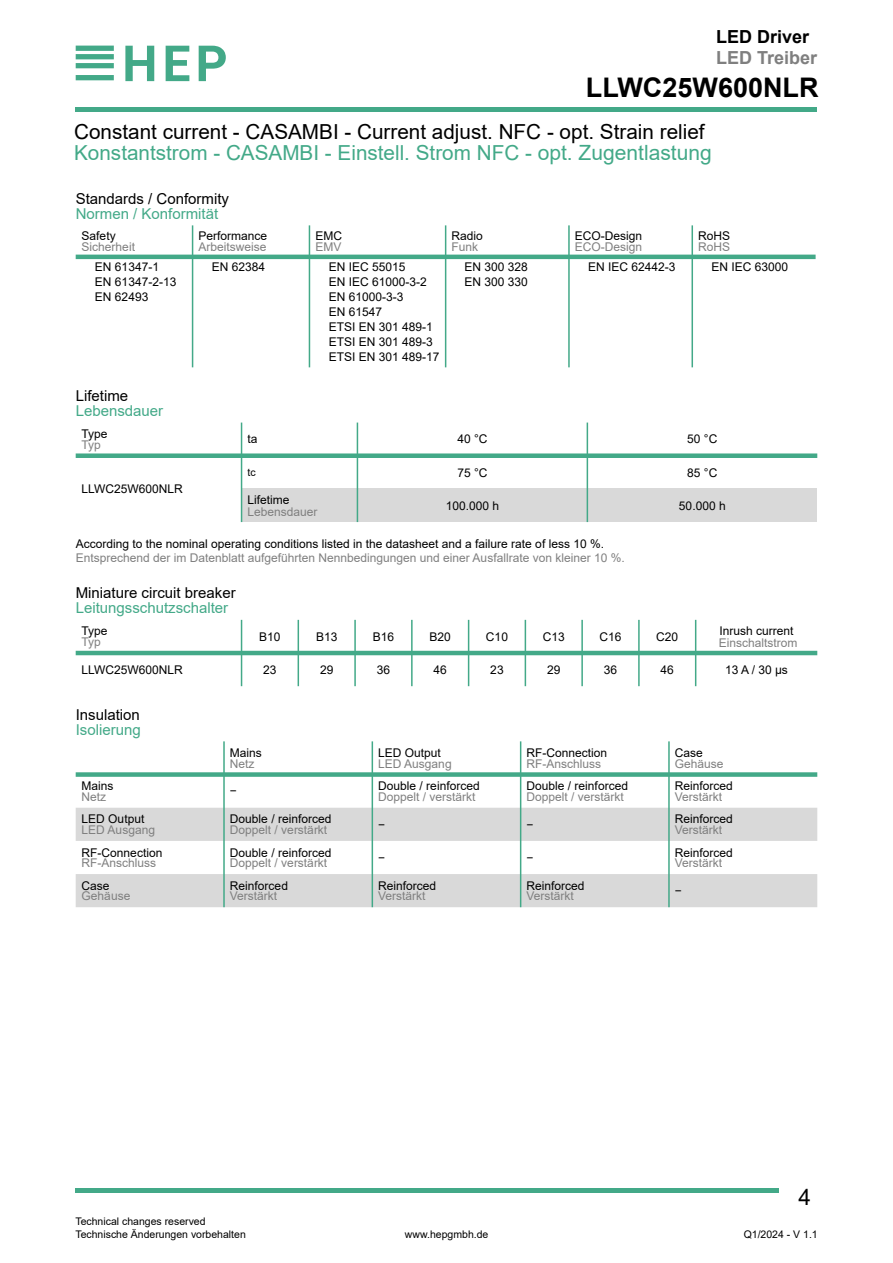
<style>
.page{position:relative;width:893px;height:1263px;background:#fff}
.page>*{position:absolute;margin:0;border:0;box-sizing:border-box;transform-origin:0 0}
.t1{font:700 27px "Arial";color:#000}
.t2{font:22.5px "Arial";color:#000}
.t3{font:20.7px/21px "Arial";color:#000}
.t4{font:700 18px "Arial";color:#7f7f7f}
.t5{font:700 18px "Arial";color:#000}
.t6{font:15px "Arial";color:#000}
.t7{font:15px "Arial";color:#43a988}
.t8{font:12px/15px "Arial";color:#000}
.t9{font:12px "Arial";color:#7f7f7f}
.t10{font:10.5px/12.6px "Arial";color:#000}
.s1{color:#43a988}
.s2{font-size:21px;color:#43a988}
</style>
<div class="page">
<hr style="left:76px;top:108px;width:741px;height:4px;background:#43a988">
<hr style="left:76px;top:1189px;width:703px;height:4px;background:#43a988">
<svg style="left:76px;top:75px;width:38px;height:5px"></svg>
<svg style="left:76px;top:46px;width:38px;height:22px"></svg>
<svg style="left:125px;top:46px;width:29px;height:35px"></svg>
<svg style="left:166px;top:46px;width:23px;height:35px"></svg>
<svg style="left:199px;top:46px;width:27px;height:35px"></svg>
<hr style="left:192px;top:225px;width:1px;height:142px;background:#43a988">
<hr style="left:309px;top:225px;width:1px;height:142px;background:#43a988">
<hr style="left:445px;top:225px;width:1px;height:142px;background:#43a988">
<hr style="left:568px;top:225px;width:2px;height:142px;background:#43a988">
<hr style="left:691px;top:225px;width:2px;height:142px;background:#43a988">
<hr style="left:76px;top:255px;width:740px;height:4px;background:#43a988">
<div style="left:242px;top:489px;width:575px;height:33px;background:#d9d9d9"></div>
<hr style="left:241px;top:423px;width:1px;height:99px;background:#43a988">
<hr style="left:357px;top:423px;width:1px;height:99px;background:#43a988">
<hr style="left:587px;top:423px;width:1px;height:99px;background:#43a988">
<div style="left:76px;top:453px;width:741px;height:5px;background:#43a988"></div>
<hr style="left:241px;top:620px;width:1px;height:66px;background:#43a988">
<hr style="left:298px;top:620px;width:1px;height:66px;background:#43a988">
<hr style="left:354px;top:620px;width:2px;height:66px;background:#43a988">
<hr style="left:411px;top:620px;width:2px;height:66px;background:#43a988">
<hr style="left:468px;top:620px;width:1px;height:66px;background:#43a988">
<hr style="left:525px;top:620px;width:1px;height:66px;background:#43a988">
<hr style="left:581px;top:620px;width:2px;height:66px;background:#43a988">
<hr style="left:638px;top:620px;width:2px;height:66px;background:#43a988">
<hr style="left:695px;top:620px;width:1px;height:66px;background:#43a988">
<hr style="left:76px;top:651px;width:741px;height:4px;background:#43a988">
<svg style="left:76px;top:808px;width:741px;height:99px;fill:#d9d9d9"></svg>
<hr style="left:223px;top:741px;width:2px;height:166px;background:#43a988">
<hr style="left:372px;top:741px;width:1px;height:166px;background:#43a988">
<hr style="left:520px;top:741px;width:1px;height:166px;background:#43a988">
<hr style="left:668px;top:741px;width:2px;height:166px;background:#43a988">
<div style="left:76px;top:772px;width:741px;height:5px;background:#43a988"></div>
<h3 class="t5" style="left:716px;top:30px;width:95px">LED Driver</h3>
<h3 class="t4" style="left:716px;top:51px;width:103px">LED Treiber</h3>
<h1 class="t1" style="left:586px;top:77px;width:234px">LLWC25W600NLR</h1>
<h3 class="t3" style="left:74px;top:123px;width:639px">Constant current - CASAMBI - Current adjust. NFC - opt. Strain relief<br><span class="s1">Konstantstrom - CASAMBI - Einstell. Strom NFC -</span> <span class="s2">opt. Zugentlastung</span></h3>
<p class="t6" style="left:76px;top:193px;width:155px">Standards / Conformity</p>
<p class="t7" style="left:76px;top:208px;width:144px">Normen / Konformität</p>
<p class="t8" style="left:82px;top:230px;width:36px">Safety</p>
<p class="t9" style="left:82px;top:242px;width:55px">Sicherheit</p>
<p class="t8" style="left:199px;top:230px;width:70px">Performance</p>
<p class="t9" style="left:199px;top:242px;width:70px">Arbeitsweise</p>
<p class="t8" style="left:315px;top:230px;width:28px">EMC</p>
<p class="t9" style="left:315px;top:242px;width:28px">EMV</p>
<p class="t8" style="left:452px;top:230px;width:33px">Radio</p>
<p class="t9" style="left:452px;top:242px;width:28px">Funk</p>
<p class="t8" style="left:575px;top:230px;width:69px">ECO-Design</p>
<p class="t9" style="left:575px;top:242px;width:69px">ECO-Design</p>
<p class="t8" style="left:698px;top:230px;width:34px">RoHS</p>
<p class="t9" style="left:698px;top:242px;width:34px">RoHS</p>
<p class="t8" style="left:95px;top:261px;width:83px">EN 61347-1<br>EN 61347-2-13<br>EN 62493</p>
<p class="t8" style="left:212px;top:261px;width:55px">EN 62384</p>
<p class="t8" style="left:329px;top:261px;width:112px">EN IEC 55015<br>EN IEC 61000-3-2<br>EN 61000-3-3<br>EN 61547<br>ETSI EN 301 489-1<br>ETSI EN 301 489-3<br>ETSI EN 301 489-17</p>
<p class="t8" style="left:464px;top:261px;width:65px">EN 300 328<br>EN 300 330</p>
<p class="t8" style="left:588px;top:261px;width:89px">EN IEC 62442-3</p>
<p class="t8" style="left:712px;top:261px;width:78px">EN IEC 63000</p>
<p class="t6" style="left:76px;top:390px;width:54px">Lifetime</p>
<p class="t7" style="left:76px;top:405px;width:89px">Lebensdauer</p>
<p class="t8" style="left:82px;top:428px;width:28px">Type</p>
<p class="t9" style="left:82px;top:440px;width:21px">Typ</p>
<p class="t8" style="left:82px;top:483px;width:103px">LLWC25W600NLR</p>
<p class="t8" style="left:247px;top:433px;width:12px">ta</p>
<p class="t8" style="left:457px;top:433px;width:32px">40 °C</p>
<p class="t8" style="left:687px;top:433px;width:32px">50 °C</p>
<p class="t10" style="left:247px;top:467px;width:10px">tc</p>
<p class="t8" style="left:457px;top:466px;width:32px">75 °C</p>
<p class="t8" style="left:687px;top:466px;width:32px">85 °C</p>
<p class="t8" style="left:247px;top:493px;width:44px">Lifetime</p>
<p class="t9" style="left:247px;top:507px;width:72px">Lebensdauer</p>
<p class="t8" style="left:446px;top:499px;width:55px">100.000 h</p>
<p class="t8" style="left:679px;top:499px;width:48px">50.000 h</p>
<p class="t8" style="left:76px;top:537px;width:530px">According to the nominal operating conditions listed in the datasheet and a failure rate of less 10 %.</p>
<p class="t9" style="left:76px;top:553px;width:550px">Entsprechend der im Datenblatt aufgeführten Nennbedingungen und einer Ausfallrate von kleiner 10 %.</p>
<p class="t6" style="left:76px;top:587px;width:162px">Miniature circuit breaker</p>
<p class="t7" style="left:76px;top:602px;width:154px">Leitungsschutzschalter</p>
<p class="t8" style="left:82px;top:625px;width:28px">Type</p>
<p class="t9" style="left:82px;top:637px;width:21px">Typ</p>
<p class="t8" style="left:259px;top:630px;width:23px">B10</p>
<p class="t8" style="left:316px;top:630px;width:23px">B13</p>
<p class="t8" style="left:373px;top:630px;width:23px">B16</p>
<p class="t8" style="left:430px;top:630px;width:23px">B20</p>
<p class="t8" style="left:486px;top:630px;width:24px">C10</p>
<p class="t8" style="left:543px;top:630px;width:24px">C13</p>
<p class="t8" style="left:599px;top:630px;width:24px">C16</p>
<p class="t8" style="left:656px;top:630px;width:24px">C20</p>
<p class="t8" style="left:719px;top:624px;width:76px">Inrush current</p>
<p class="t9" style="left:719px;top:638px;width:80px">Einschaltstrom</p>
<p class="t8" style="left:82px;top:663px;width:103px">LLWC25W600NLR</p>
<p class="t8" style="left:263px;top:663px;width:15px">23</p>
<p class="t8" style="left:320px;top:663px;width:15px">29</p>
<p class="t8" style="left:377px;top:663px;width:15px">36</p>
<p class="t8" style="left:434px;top:663px;width:15px">46</p>
<p class="t8" style="left:490px;top:663px;width:15px">23</p>
<p class="t8" style="left:547px;top:663px;width:15px">29</p>
<p class="t8" style="left:604px;top:663px;width:15px">36</p>
<p class="t8" style="left:661px;top:663px;width:15px">46</p>
<p class="t8" style="left:725px;top:663px;width:64px">13A/30μs</p>
<p class="t6" style="left:76px;top:709px;width:66px">Insulation</p>
<p class="t7" style="left:76px;top:724px;width:67px">Isolierung</p>
<p class="t8" style="left:230px;top:746px;width:34px">Mains</p>
<p class="t9" style="left:230px;top:759px;width:26px">Netz</p>
<p class="t8" style="left:378px;top:746px;width:64px">LED Output</p>
<p class="t9" style="left:378px;top:759px;width:75px">LED Ausgang</p>
<p class="t8" style="left:527px;top:746px;width:82px">RF-Connection</p>
<p class="t9" style="left:527px;top:759px;width:76px">RF-Anschluss</p>
<p class="t8" style="left:675px;top:746px;width:30px">Case</p>
<p class="t9" style="left:675px;top:759px;width:50px">Gehäuse</p>
<p class="t8" style="left:82px;top:779px;width:34px">Mains</p>
<p class="t9" style="left:82px;top:792px;width:26px">Netz</p>
<p class="t8" style="left:230px;top:785px;width:9px">−</p>
<p class="t8" style="left:378px;top:779px;width:103px">Double / reinforced</p>
<p class="t9" style="left:378px;top:792px;width:99px">Doppelt / verstärkt</p>
<p class="t8" style="left:527px;top:779px;width:103px">Double / reinforced</p>
<p class="t9" style="left:527px;top:792px;width:99px">Doppelt / verstärkt</p>
<p class="t8" style="left:675px;top:779px;width:60px">Reinforced</p>
<p class="t9" style="left:675px;top:792px;width:49px">Verstärkt</p>
<p class="t8" style="left:82px;top:813px;width:64px">LED Output</p>
<p class="t9" style="left:82px;top:825px;width:75px">LED Ausgang</p>
<p class="t8" style="left:230px;top:813px;width:103px">Double / reinforced</p>
<p class="t9" style="left:230px;top:825px;width:99px">Doppelt / verstärkt</p>
<p class="t8" style="left:378px;top:818px;width:9px">−</p>
<p class="t8" style="left:527px;top:818px;width:9px">−</p>
<p class="t8" style="left:675px;top:813px;width:60px">Reinforced</p>
<p class="t9" style="left:675px;top:825px;width:49px">Verstärkt</p>
<p class="t8" style="left:82px;top:846px;width:82px">RF-Connection</p>
<p class="t9" style="left:82px;top:858px;width:76px">RF-Anschluss</p>
<p class="t8" style="left:230px;top:846px;width:103px">Double / reinforced</p>
<p class="t9" style="left:230px;top:858px;width:99px">Doppelt / verstärkt</p>
<p class="t8" style="left:378px;top:851px;width:9px">−</p>
<p class="t8" style="left:527px;top:851px;width:9px">−</p>
<p class="t8" style="left:675px;top:846px;width:60px">Reinforced</p>
<p class="t9" style="left:675px;top:858px;width:49px">Verstärkt</p>
<p class="t8" style="left:82px;top:879px;width:30px">Case</p>
<p class="t9" style="left:82px;top:891px;width:50px">Gehäuse</p>
<p class="t8" style="left:230px;top:879px;width:60px">Reinforced</p>
<p class="t9" style="left:230px;top:891px;width:49px">Verstärkt</p>
<p class="t8" style="left:378px;top:879px;width:60px">Reinforced</p>
<p class="t9" style="left:378px;top:891px;width:49px">Verstärkt</p>
<p class="t8" style="left:527px;top:879px;width:60px">Reinforced</p>
<p class="t9" style="left:527px;top:891px;width:49px">Verstärkt</p>
<p class="t8" style="left:675px;top:884px;width:9px">−</p>
<p class="t10" style="left:75px;top:1216px;width:172px">Technical changes reserved<br>Technische Änderungen vorbehalten</p>
<p class="t10" style="left:405px;top:1229px;width:85px">www.hepgmbh.de</p>
<h2 class="t2" style="left:798px;top:1188px;width:14px">4</h2>
<p class="t10" style="left:744px;top:1229px;width:76px">Q1/2024 - V 1.1</p>
</div>
